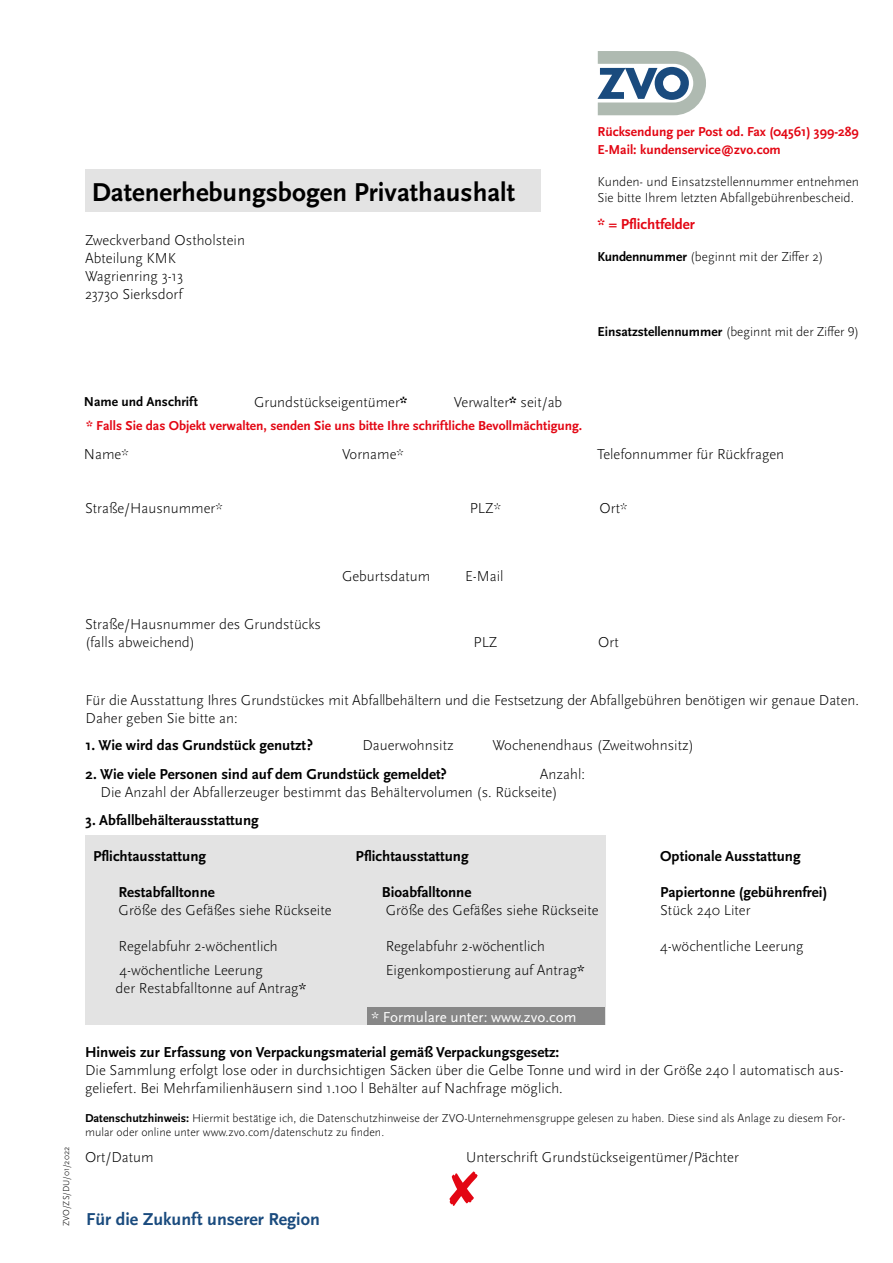
<style>
.page{position:relative;width:893px;height:1263px;background:#fff}
.page>*{position:absolute;margin:0;border:0;box-sizing:border-box;transform-origin:0 0}
.t1{font:700 27px "Scala Sans Pro";color:#000}
.t2{font:700 18px "Scala Sans Pro";color:#1a4b7e}
.t3{font:300 15px/18px "Scala Sans Pro";color:#000}
.t4{font:700 15px "Scala Sans Pro";color:#000}
.t5{font:15px "Scala Sans Pro";color:#fff}
.t6{font:700 15px "Scala Sans Pro";color:#e30613}
.t7{font:300 13.5px/16.2px "Scala Sans Pro";color:#000}
.t8{font:700 13.5px/18px "Scala Sans Pro";color:#e30613}
.t9{font:700 13.5px "Scala Sans Pro";color:#000}
.t10{font:300 12px/14.4px "Scala Sans Pro";color:#000}
.t11{font:300 9px "Scala Sans Pro";color:#000}
.s1{font-weight:700}
.s2{font-weight:400}
</style>
<div class="page">
<div style="left:85px;top:836px;width:520px;height:189px;background:#e3e3e3"></div>
<div style="left:85px;top:169px;width:455px;height:43px;background:#e3e3e3"></div>
<svg style="left:449px;top:1171px;width:29px;height:35px"></svg>
<div style="left:368px;top:1007px;width:237px;height:17px;background:#878787"></div>
<svg style="left:597px;top:51px;width:109px;height:64px"></svg>
<h1 class="t1" style="left:92px;top:176px;width:425px">Datenerhebungsbogen Privathaushalt</h1>
<p class="t3" style="left:85px;top:231px;width:161px">Zweckverband Ostholstein<br>Abteilung KMK<br>Wagrienring 3-13<br>23730 Sierksdorf</p>
<p class="t8" style="left:597px;top:122px;width:263px">Rücksendung per Post od. Fax (04561) 399-289<br>E-Mail: kundenservice@zvo.com</p>
<p class="t7" style="left:597px;top:174px;width:263px">Kunden- und Einsatzstellennummer entnehmen<br>Sie bitte Ihrem letzten Abfallgebührenbescheid.</p>
<p class="t6" style="left:597px;top:216px;width:99px">* = Pflichtfelder</p>
<p class="t7" style="left:597px;top:249px;width:227px"><span class="s1">Kundennummer</span> (beginnt mit der Ziffer 2)</p>
<p class="t7" style="left:597px;top:323px;width:263px"><span class="s1">Einsatzstellennummer</span> (beginnt mit der Ziffer 9)</p>
<p class="t9" style="left:84px;top:394px;width:115px">Name und Anschrift</p>
<p class="t8" style="left:86px;top:416px;width:498px">* Falls Sie das Objekt verwalten, senden Sie uns bitte Ihre schriftliche Bevollmächtigung.</p>
<p class="t3" style="left:454px;top:393px;width:110px">Verwalter<span class="s1">*</span> seit/ab</p>
<p class="t3" style="left:254px;top:393px;width:155px">Grundstückseigentümer<span class="s1">*</span></p>
<p class="t3" style="left:84px;top:445px;width:46px">Name*</p>
<p class="t3" style="left:342px;top:445px;width:63px">Vorname*</p>
<p class="t3" style="left:597px;top:445px;width:189px">Telefonnummer für Rückfragen</p>
<p class="t3" style="left:85px;top:499px;width:139px">Straße/Hausnummer*</p>
<p class="t3" style="left:470px;top:499px;width:33px">PLZ*</p>
<p class="t3" style="left:600px;top:499px;width:29px">Ort*</p>
<p class="t3" style="left:85px;top:615px;width:237px">Straße/Hausnummer des Grundstücks (falls abweichend)</p>
<p class="t3" style="left:342px;top:567px;width:90px">Geburtsdatum</p>
<p class="t3" style="left:465px;top:567px;width:40px">E-Mail</p>
<p class="t3" style="left:474px;top:633px;width:26px">PLZ</p>
<p class="t3" style="left:598px;top:633px;width:22px">Ort</p>
<p class="t11" style="left:61px;top:1226px;width:81px;rotate:-90deg">ZVO/ZS/DU/01/2022</p>
<p class="t3" style="left:86px;top:691px;width:775px">Für die Ausstattung Ihres Grundstückes mit Abfallbehältern und die Festsetzung der Abfallgebühren benötigen wir genaue Daten.<br>Daher geben Sie bitte an:</p>
<p class="t4" style="left:86px;top:737px;width:229px">1. Wie wird das Grundstück genutzt?</p>
<p class="t3" style="left:362px;top:736px;width:93px">Dauerwohnsitz</p>
<p class="t3" style="left:492px;top:736px;width:203px">Wochenendhaus (Zweitwohnsitz)</p>
<p class="t4" style="left:86px;top:765px;width:362px">2. Wie viele Personen sind auf dem Grundstück gemeldet?</p>
<p class="t3" style="left:101px;top:765px;width:486px;text-indent:439px">Anzahl:<br>Die Anzahl der Abfallerzeuger bestimmt das Behältervolumen (s. Rückseite)</p>
<p class="t4" style="left:86px;top:812px;width:175px">3. Abfallbehälterausstattung</p>
<p class="t4" style="left:93px;top:848px;width:115px">Pflichtausstattung</p>
<p class="t4" style="left:356px;top:848px;width:115px">Pflichtausstattung</p>
<p class="t4" style="left:660px;top:848px;width:142px">Optionale Ausstattung</p>
<p class="t4" style="left:119px;top:884px;width:98px">Restabfalltonne</p>
<p class="t4" style="left:382px;top:884px;width:91px">Bioabfalltonne</p>
<p class="t4" style="left:660px;top:884px;width:169px">Papiertonne (gebührenfrei)</p>
<p class="t3" style="left:119px;top:901px;width:214px">Größe des Gefäßes siehe Rückseite</p>
<p class="t3" style="left:386px;top:901px;width:214px">Größe des Gefäßes siehe Rückseite</p>
<p class="t3" style="left:660px;top:901px;width:92px">Stück 240 Liter</p>
<p class="t3" style="left:119px;top:937px;width:161px">Regelabfuhr 2-wöchentlich</p>
<p class="t3" style="left:386px;top:937px;width:161px">Regelabfuhr 2-wöchentlich</p>
<p class="t3" style="left:660px;top:937px;width:145px">4-wöchentliche Leerung</p>
<p class="t3" style="left:119px;top:961px;width:145px">4-wöchentliche Leerung</p>
<p class="t3" style="left:386px;top:961px;width:200px">Eigenkompostierung auf Antrag<span class="s2">*</span></p>
<p class="t3" style="left:116px;top:979px;width:192px">der Restabfalltonne auf Antrag<span class="s2">*</span></p>
<p class="t5" style="left:372px;top:1008px;width:207px">* Formulare unter: www.zvo.com</p>
<p class="t4" style="left:85px;top:1044px;width:476px">Hinweis zur Erfassung von Verpackungsmaterial gemäß Verpackungsgesetz:</p>
<p class="t3" style="left:85px;top:1061px;width:760px">Die Sammlung erfolgt lose oder in durchsichtigen Säcken über die Gelbe Tonne und wird in der Größe 240 l automatisch aus&shy;geliefert. Bei Mehrfamilienhäusern sind 1.100 l Behälter auf Nachfrage möglich.</p>
<p class="t10" style="left:85px;top:1111px;width:762px"><span class="s1">Datenschutzhinweis:</span> Hiermit bestätige ich, die Datenschutzhinweise der ZVO-Unternehmensgruppe gelesen zu haben. Diese sind als Anlage zu diesem For&shy;mular oder online unter www.zvo.com/datenschutz zu finden.</p>
<p class="t3" style="left:85px;top:1148px;width:70px">Ort/Datum</p>
<p class="t3" style="left:466px;top:1148px;width:274px">Unterschrift Grundstückseigentümer/Pächter</p>
<p class="t2" style="left:86px;top:1209px;width:235px">Für die Zukunft unserer Region</p>
</div>
